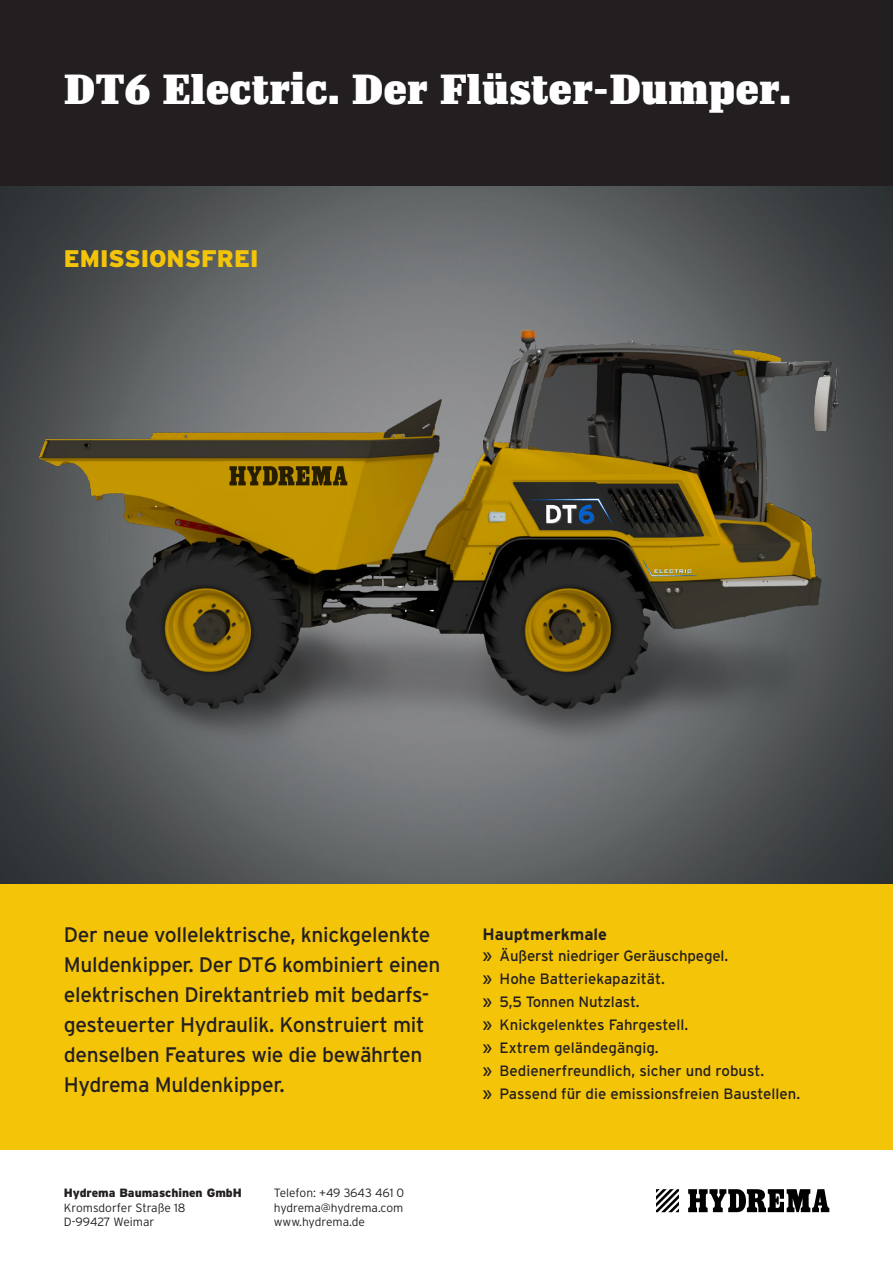
<style>
.page{position:relative;width:893px;height:1263px;background:#fff}
.page>*{position:absolute;margin:0;border:0;box-sizing:border-box;transform-origin:0 0}
.t1{font:42px "Impacto";letter-spacing:.01em;color:#fff}
.t2{font:900 24px "Interstate";color:#f4c409}
.t3{font:21px/30px "Interstate";letter-spacing:-.015em;color:#231f20}
.t4{font:700 16.5px "Interstate";color:#231f20}
.t5{font:15px "Interstate";color:#231f20}
.t6{font:300 12px "Interstate";color:#231f20}
.t7{font:900 12px "Interstate";color:#231f20}
.s1{font-size:16.5px}
</style>
<div class="page">
<img style="left:0;top:186px;width:893px;height:698px">
<div style="left:0;top:884px;width:893px;height:266px;background:#f4c409"></div>
<svg style="left:656px;top:1189px;width:23px;height:23px"></svg>
<svg style="left:688px;top:1189px;width:141px;height:23px"></svg>
<div style="left:0;top:0;width:893px;height:186px;background:#231f20"></div>
<img style="left:0;top:297px;width:893px;height:558px">
<p class="t1" style="left:64px;top:65px;width:729px">DT6 Electric. Der Flüster-Dumper.</p>
<p class="t2" style="left:64px;top:245px;width:196px">EMISSIONSFREI</p>
<p class="t3" style="left:64px;top:920px;width:378px">Der neue vollelektrische, knickgelenkte Muldenkipper. Der DT6 kombiniert einen elektrischen Direktantrieb mit bedarfs&shy;gesteuerter Hydraulik. Konstruiert mit denselben Features wie die bewährten Hydrema Muldenkipper.</p>
<p class="t4" style="left:483px;top:924px;width:126px">Hauptmerkmale</p>
<p class="t5" style="left:483px;top:947px;width:247px"><span class="s1">»</span> Äußerst niedriger Geräuschpegel.</p>
<p class="t5" style="left:483px;top:970px;width:184px"><span class="s1">»</span> Hohe Batteriekapazität.</p>
<p class="t5" style="left:483px;top:993px;width:158px"><span class="s1">»</span> 5,5 Tonnen Nutzlast.</p>
<p class="t5" style="left:483px;top:1016px;width:207px"><span class="s1">»</span> Knickgelenktes Fahrgestell.</p>
<p class="t5" style="left:483px;top:1039px;width:178px"><span class="s1">»</span> Extrem geländegängig.</p>
<p class="t5" style="left:483px;top:1062px;width:283px"><span class="s1">»</span> Bedienerfreundlich, sicher und robust.</p>
<p class="t5" style="left:483px;top:1085px;width:319px"><span class="s1">»</span> Passend für die emissionsfreien Baustellen.</p>
<p class="t7" style="left:64px;top:1186px;width:180px">Hydrema Baumaschinen GmbH</p>
<p class="t6" style="left:64px;top:1201px;width:123px">Kromsdorfer Straße 18</p>
<p class="t6" style="left:64px;top:1215px;width:92px">D-99427 Weimar</p>
<p class="t6" style="left:274px;top:1186px;width:132px">Telefon: +49 3643 461 0</p>
<p class="t6" style="left:274px;top:1201px;width:131px">hydrema@hydrema.com</p>
<p class="t6" style="left:274px;top:1215px;width:93px">www.hydrema.de</p>
</div>
